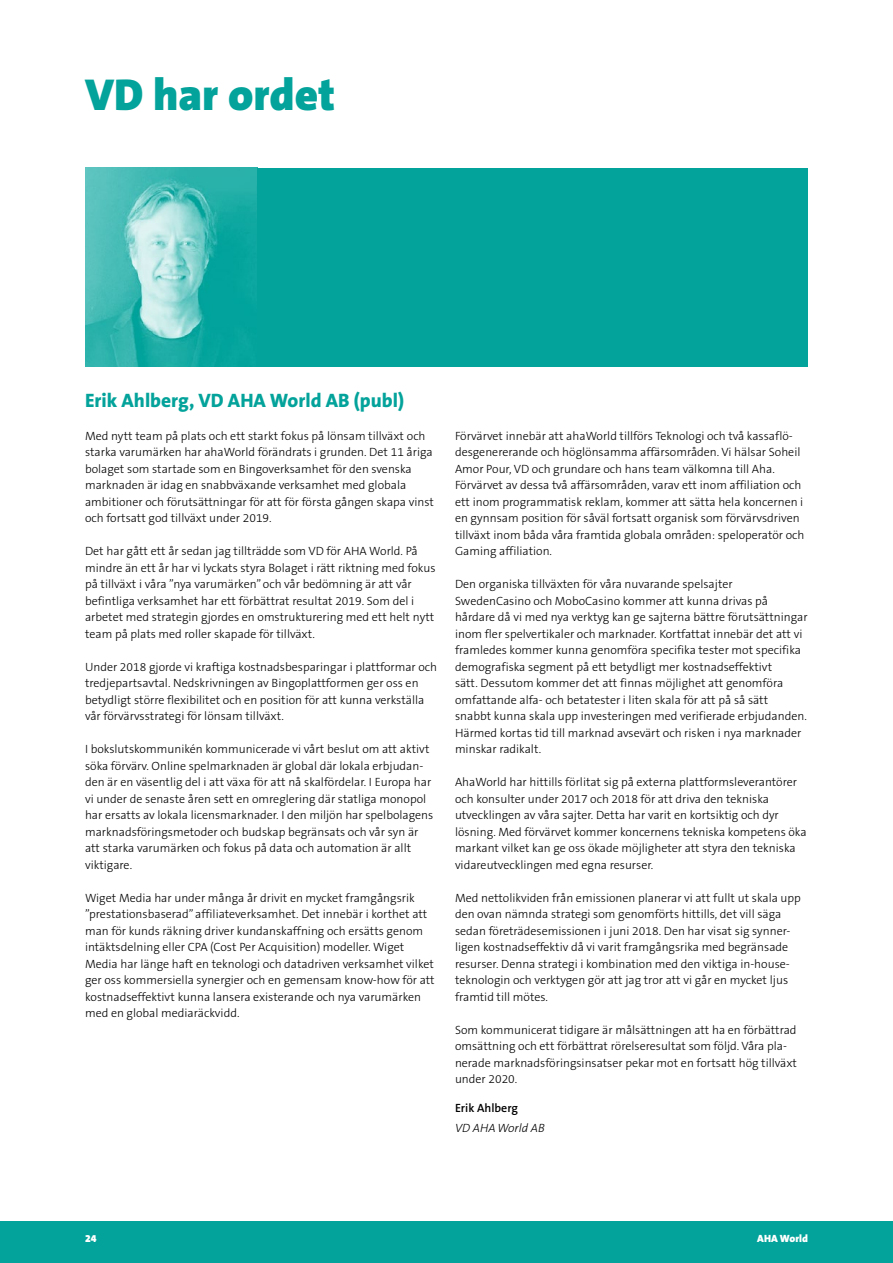
<style>
.page{position:relative;width:893px;height:1263px;background:#fff}
.page>*{position:absolute;margin:0;border:0;box-sizing:border-box;transform-origin:0 0}
.t1{font:900 45px "The Sans B9";color:#03a29a}
.H2_Span{font:800 19.5px "The Sans B8";color:#03a29a}
.t2{font:300 12px/16.5px "The Sans B3";color:#000}
.t3{font:italic 300 12px/19.5px "The Sans B3";color:#000}
.t4{font:900 10.5px "The Sans B9";color:#fff}
.s1{font-family:"The Sans B6";font-weight:600;font-style:normal}
</style>
<div class="page">
<img style="left:85px;top:168px;width:173px;height:198px">
<div style="left:258px;top:168px;width:550px;height:198px;background:#03a29a"></div>
<div style="left:0;top:1221px;width:893px;height:42px;background:#03a29a"></div>
<h1 class="t1" style="left:85px;top:70px;width:252px">VD har ordet</h1>
<p class="H2_Span" style="left:85px;top:390px;width:320px">Erik Ahlberg, VD AHA World AB (publ)</p>
<p class="t2" style="left:85px;top:428px;width:351px">Med nytt team på plats och ett starkt fokus på lönsam tillväxt och starka varumärken har ahaWorld förändrats i grunden. Det 11 åriga bolaget som startade som en Bingoverksamhet för den svenska marknaden är idag en snabbväxande verksamhet med globala ambitioner och förutsättningar för att för första gången skapa vinst och fortsatt god tillväxt under 2019.</p>
<p class="t2" style="left:85px;top:543px;width:352px">Det har gått ett år sedan jag tillträdde som VD för AHA World. På mindre än ett år har vi lyckats styra Bolaget i rätt riktning med fokus på tillväxt i våra ”nya varumärken” och vår bedömning är att vår befintliga verksamhet har ett förbättrat resultat 2019. Som del i arbetet med strategin gjordes en omstrukturering med ett helt nytt team på plats med roller skapade för tillväxt.</p>
<p class="t2" style="left:85px;top:659px;width:354px">Under 2018 gjorde vi kraftiga kostnadsbesparingar i plattformar och tredjepartsavtal. Nedskrivningen av Bingoplattformen ger oss en betydligt större flexibilitet och en position för att kunna verkställa vår förvärvsstrategi för lönsam tillväxt.</p>
<p class="t2" style="left:85px;top:741px;width:350px">I bokslutskommunikén kommunicerade vi vårt beslut om att aktivt söka förvärv. Online spelmarknaden är global där lokala erbjudan&shy;den är en väsentlig del i att växa för att nå skalfördelar. I Europa har vi under de senaste åren sett en omreglering där statliga monopol har ersatts av lokala licensmarknader. I den miljön har spelbolagens marknadsföringsmetoder och budskap begränsats och vår syn är att starka varumärken och fokus på data och automation är allt viktigare.</p>
<p class="t2" style="left:85px;top:890px;width:351px">Wiget Media har under många år drivit en mycket framgångsrik ”prestationsbaserad” affiliateverksamhet. Det innebär i korthet att man för kunds räkning driver kundanskaffning och ersätts genom intäktsdelning eller CPA (Cost Per Acquisition) modeller. Wiget Media har länge haft en teknologi och datadriven verksamhet vilket ger oss kommersiella synergier och en gemensam know-how för att kostnadseffektivt kunna lansera existerande och nya varumärken med en global mediaräckvidd.</p>
<p class="t2" style="left:455px;top:428px;width:351px">Förvärvet innebär att ahaWorld tillförs Teknologi och två kassaflö&shy;desgenererande och höglönsamma affärsområden. Vi hälsar Soheil Amor Pour, VD och grundare och hans team välkomna till Aha.<br>Förvärvet av dessa två affärsområden, varav ett inom affiliation och ett inom programmatisk reklam, kommer att sätta hela koncernen i en gynnsam position för såväl fortsatt organisk som förvärvsdriven tillväxt inom båda våra framtida globala områden: speloperatör och Gaming affiliation.</p>
<p class="t2" style="left:455px;top:576px;width:354px">Den organiska tillväxten för våra nuvarande spelsajter SwedenCasino och MoboCasino kommer att kunna drivas på hårdare då vi med nya verktyg kan ge sajterna bättre förutsättningar inom fler spelvertikaler och marknader. Kortfattat innebär det att vi framledes kommer kunna genomföra specifika tester mot specifika demografiska segment på ett betydligt mer kostnadseffektivt<br>sätt. Dessutom kommer det att finnas möjlighet att genomföra omfattande alfa- och betatester i liten skala för att på så sätt<br>snabbt kunna skala upp investeringen med verifierade erbjudanden.<br>Härmed kortas tid till marknad avsevärt och risken i nya marknader minskar radikalt.</p>
<p class="t2" style="left:455px;top:774px;width:353px">AhaWorld har hittills förlitat sig på externa plattformsleverantörer och konsulter under 2017 och 2018 för att driva den tekniska utvecklingen av våra sajter. Detta har varit en kortsiktig och dyr lösning. Med förvärvet kommer koncernens tekniska kompetens öka markant vilket kan ge oss ökade möjligheter att styra den tekniska vidareutvecklingen med egna resurser.</p>
<p class="t2" style="left:455px;top:890px;width:347px">Med nettolikviden från emissionen planerar vi att fullt ut skala upp den ovan nämnda strategi som genomförts hittills, det vill säga sedan företrädesemissionen i juni 2018. Den har visat sig synner&shy;ligen kostnadseffektiv då vi varit framgångsrika med begränsade resurser. Denna strategi i kombination med den viktiga in-house&shy;teknologin och verktygen gör att jag tror att vi går en mycket ljus framtid till mötes.</p>
<p class="t2" style="left:455px;top:1022px;width:343px">Som kommunicerat tidigare är målsättningen att ha en förbättrad omsättning och ett förbättrat rörelseresultat som följd. Våra pla&shy;nerade marknadsföringsinsatser pekar mot en fortsatt hög tillväxt under 2020.</p>
<p class="t3" style="left:455px;top:1099px;width:91px"><span class="s1">Erik Ahlberg<br></span>VD AHA World AB</p>
<p class="t4" style="left:85px;top:1233px;width:13px">24</p>
<p class="t4" style="left:757px;top:1233px;width:52px">AHA World</p>
</div>
